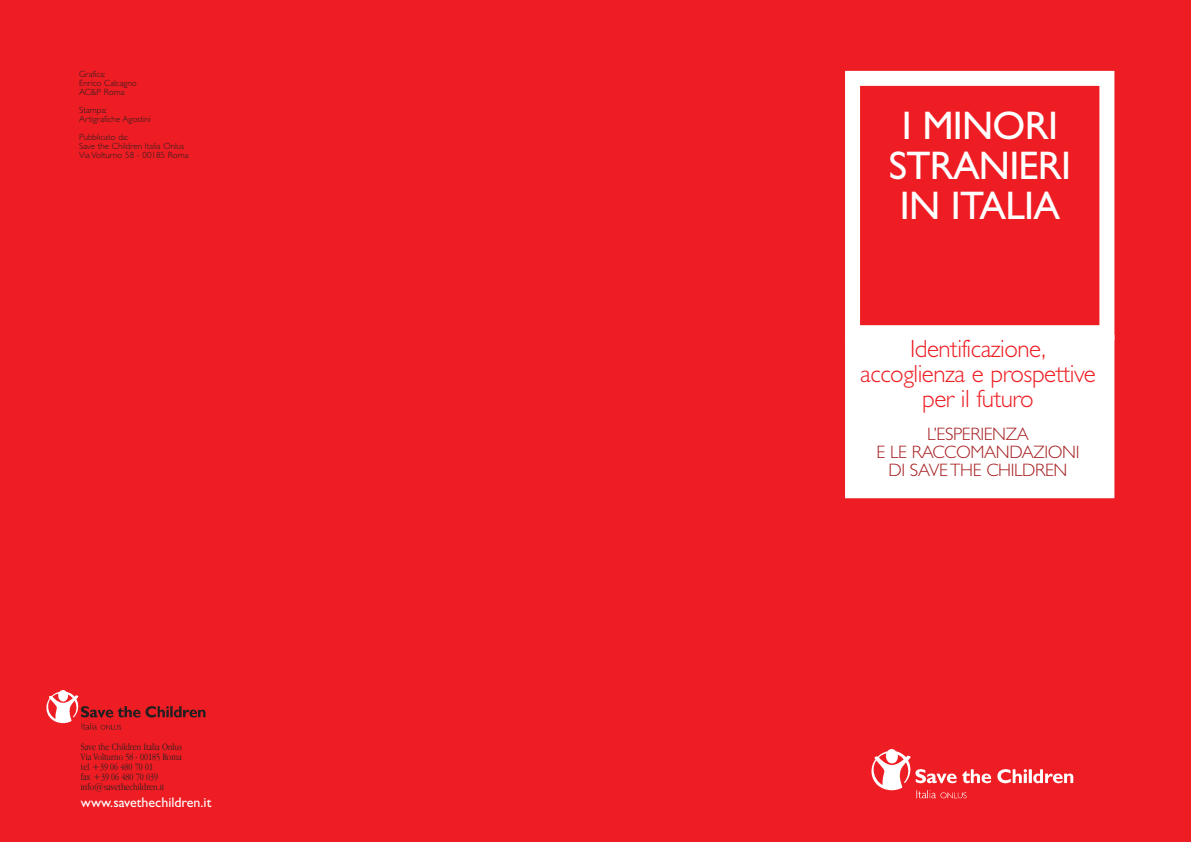
<style>
.page{position:relative;width:1191px;height:842px;background:#ee1d23}
.page>*{position:absolute;margin:0;border:0;box-sizing:border-box;transform-origin:0 0}
.t1{font:40px/40px "Gill Sans";letter-spacing:-.02em;color:#fff;text-align:center}
.t2{font:300 25px/25px "Gill Sans";letter-spacing:-.02em;color:#ee1d23;text-align:center}
.t3{font:300 18px/18px "Gill Sans";letter-spacing:-.02em;color:#a61c1f;text-align:center}
.t4{font:14px "Gill Sans";color:#fff}
.t5{font:300 10px/10px "Apple Garamond";color:#231f20}
.t6{font:300 9px/9px "Gill Sans";color:#231f20}
</style>
<div class="page">
<div style="left:845px;top:71px;width:269px;height:269px;border:15px solid #fff"></div>
<div style="left:852px;top:342px;width:255px;height:149px;background:#fff"></div>
<div style="left:845px;top:335px;width:269px;height:163px;border:15px solid #fff"></div>
<img style="left:871px;top:749px;width:202px;height:50px">
<img style="left:46px;top:690px;width:33px;height:34px">
<img style="left:82px;top:706px;width:124px;height:23px">
<p class="t6" style="left:79px;top:70px;width:59px">Grafica:<br>Enrico Calcagno<br>AC&amp;P Roma</p>
<p class="t6" style="left:79px;top:106px;width:73px">Stampa:<br>Artigrafiche Agostini</p>
<p class="t6" style="left:79px;top:133px;width:111px">Pubblicato da:<br>Save the Children Italia Onlus<br>Via Volturno 58 - 00185 Roma</p>
<p class="t5" style="left:81px;top:742px;width:103px">Save the Children Italia Onlus<br>Via Volturno 58 - 00185 Roma tel +39 06 480 70 01<br>fax +39 06 480 70 039 info@savethechildren.it</p>
<h3 class="t4" style="left:81px;top:797px;width:132px">www.savethechildren.it</h3>
<h1 class="t1" style="left:888px;top:110px;width:184px">I MINORI<br>STRANIERI<br>IN ITALIA</h1>
<h2 class="t2" style="left:860px;top:339px;width:237px">Identificazione, accoglienza e prospettive per il futuro</h2>
<h3 class="t3" style="left:876px;top:427px;width:205px">L’ESPERIENZA<br>E LE RACCOMANDAZIONI<br>DI SAVE THE CHILDREN</h3>
</div>
